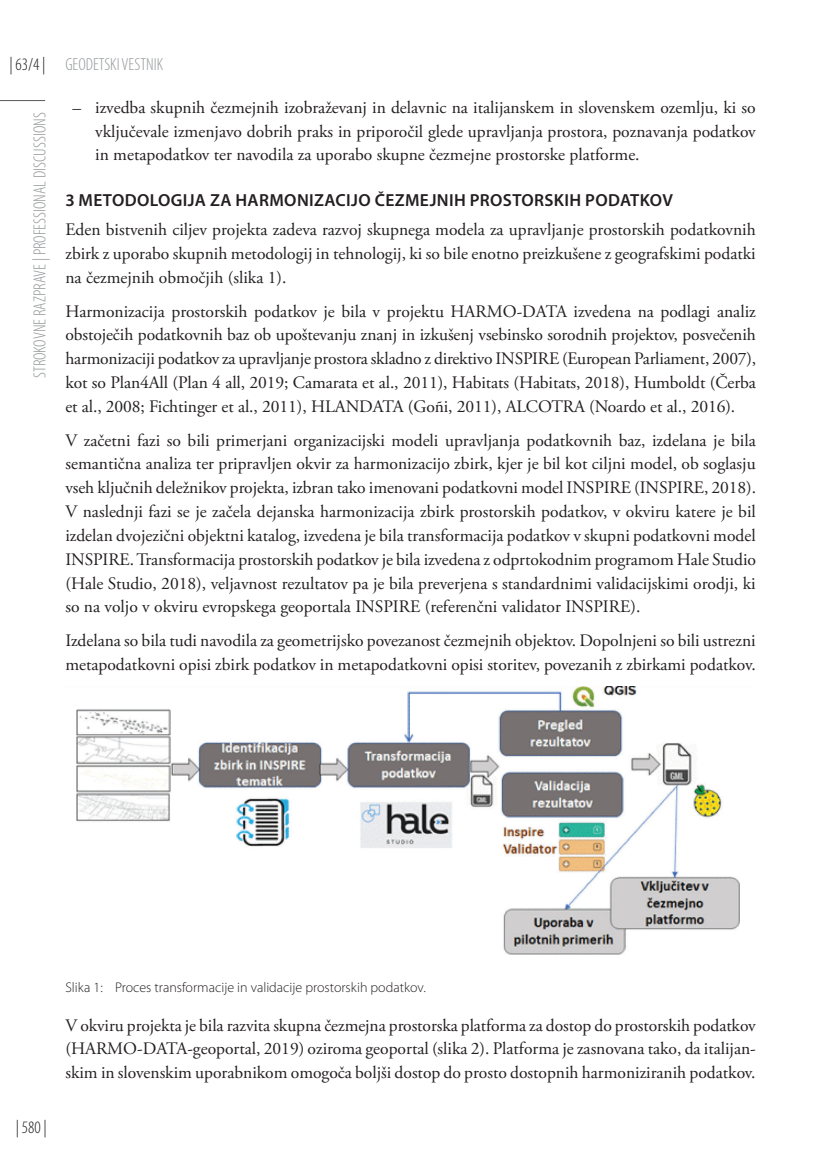
<style>
.page{position:relative;width:820px;height:1167px;background:#fff}
.page>*{position:absolute;margin:0;border:0;box-sizing:border-box;transform-origin:0 0}
.GLAVNI_TEKST_OK{font:17.5px/23.8px "Adobe Garamond Pro";color:#231f20;text-align:justify}
.t1{font:300 condensed 17.5px "Myriad Pro";color:#949698}
.NASLOV_TEKST{font:600 17.5px "Myriad Pro";letter-spacing:.02em;color:#231f20}
.t2{font:300 condensed 17.5px "Myriad Pro";color:#231f20}
.PODPIS_SLIKA{font:300 14px "Myriad Pro";color:#231f20}
.s1{color:#231f20}
</style>
<div class="page">
<hr style="left:0;top:100px;width:45px;height:1px;background:#58595b">
<img style="left:76px;top:686px;width:664px;height:268px">
<p class="t1" style="left:10px;top:54px;width:155px"><span class="s1">| 63/4 |</span> GEODETSKI VESTNIK</p>
<p class="t1" style="left:29px;top:378px;width:267px;rotate:-90deg">STROKOVNE RAZPRAVE | PROFESSIONAL DISCUSSIONS</p>
<p class="GLAVNI_TEKST_OK" style="left:95px;top:96px;width:661px;text-indent:-23px">– izvedba skupnih čezmejnih izobraževanj in delavnic na italijanskem in slovenskem ozemlju, ki so vključevale izmenjavo dobrih praks in priporočil glede upravljanja prostora, poznavanja podatkov in metapodatkov ter navodila za uporabo skupne čezmejne prostorske platforme.</p>
<p class="NASLOV_TEKST" style="left:65px;top:189px;width:608px">3 METODOLOGIJA ZA HARMONIZACIJO ČEZMEJNIH PROSTORSKIH PODATKOV</p>
<p class="GLAVNI_TEKST_OK" style="left:65px;top:218px;width:691px">Eden bistvenih ciljev projekta zadeva razvoj skupnega modela za upravljanje prostorskih podatkovnih zbirk z uporabo skupnih metodologij in tehnologij, ki so bile enotno preizkušene z geografskimi podatki na čezmejnih območjih (slika 1).</p>
<p class="GLAVNI_TEKST_OK" style="left:65px;top:300px;width:691px">Harmonizacija prostorskih podatkov je bila v projektu HARMO-DATA izvedena na podlagi analiz obstoječih podatkovnih baz ob upoštevanju znanj in izkušenj vsebinsko sorodnih projektov, posvečenih harmonizaciji podatkov za upravljanje prostora skladno z direktivo INSPIRE (European Parliament, 2007), kot so Plan4All (Plan 4 all, 2019; Camarata et al., 2011), Habitats (Habitats, 2018), Humboldt (Čerba et al., 2008; Fichtinger et al., 2011), HLANDATA (Goñi, 2011), ALCOTRA (Noardo et al., 2016).</p>
<p class="GLAVNI_TEKST_OK" style="left:65px;top:428px;width:691px">V začetni fazi so bili primerjani organizacijski modeli upravljanja podatkovnih baz, izdelana je bila semantična analiza ter pripravljen okvir za harmonizacijo zbirk, kjer je bil kot ciljni model, ob soglasju vseh ključnih deležnikov projekta, izbran tako imenovani podatkovni model INSPIRE (INSPIRE, 2018).<br>V naslednji fazi se je začela dejanska harmonizacija zbirk prostorskih podatkov, v okviru katere je bil izdelan dvojezični objektni katalog, izvedena je bila transformacija podatkov v skupni podatkovni model INSPIRE. Transformacija prostorskih podatkov je bila izvedena z odprtokodnim programom Hale Studio (Hale Studio, 2018), veljavnost rezultatov pa je bila preverjena s standardnimi validacijskimi orodji, ki so na voljo v okviru evropskega geoportala INSPIRE (referenčni validator INSPIRE).</p>
<p class="GLAVNI_TEKST_OK" style="left:65px;top:629px;width:691px">Izdelana so bila tudi navodila za geometrijsko povezanost čezmejnih objektov. Dopolnjeni so bili ustrezni metapodatkovni opisi zbirk podatkov in metapodatkovni opisi storitev, povezanih z zbirkami podatkov.</p>
<p class="t2" style="left:16px;top:1116px;width:32px">| 580 |</p>
<p class="PODPIS_SLIKA" style="left:65px;top:978px;width:362px">Slika 1: Proces transformacije in validacije prostorskih podatkov.</p>
<p class="GLAVNI_TEKST_OK" style="left:65px;top:1013px;width:691px">V okviru projekta je bila razvita skupna čezmejna prostorska platforma za dostop do prostorskih podatkov (HARMO-DATA-geoportal, 2019) oziroma geoportal (slika 2). Platforma je zasnovana tako, da italijan&shy;skim in slovenskim uporabnikom omogoča boljši dostop do prosto dostopnih harmoniziranih podatkov.</p>
</div>
